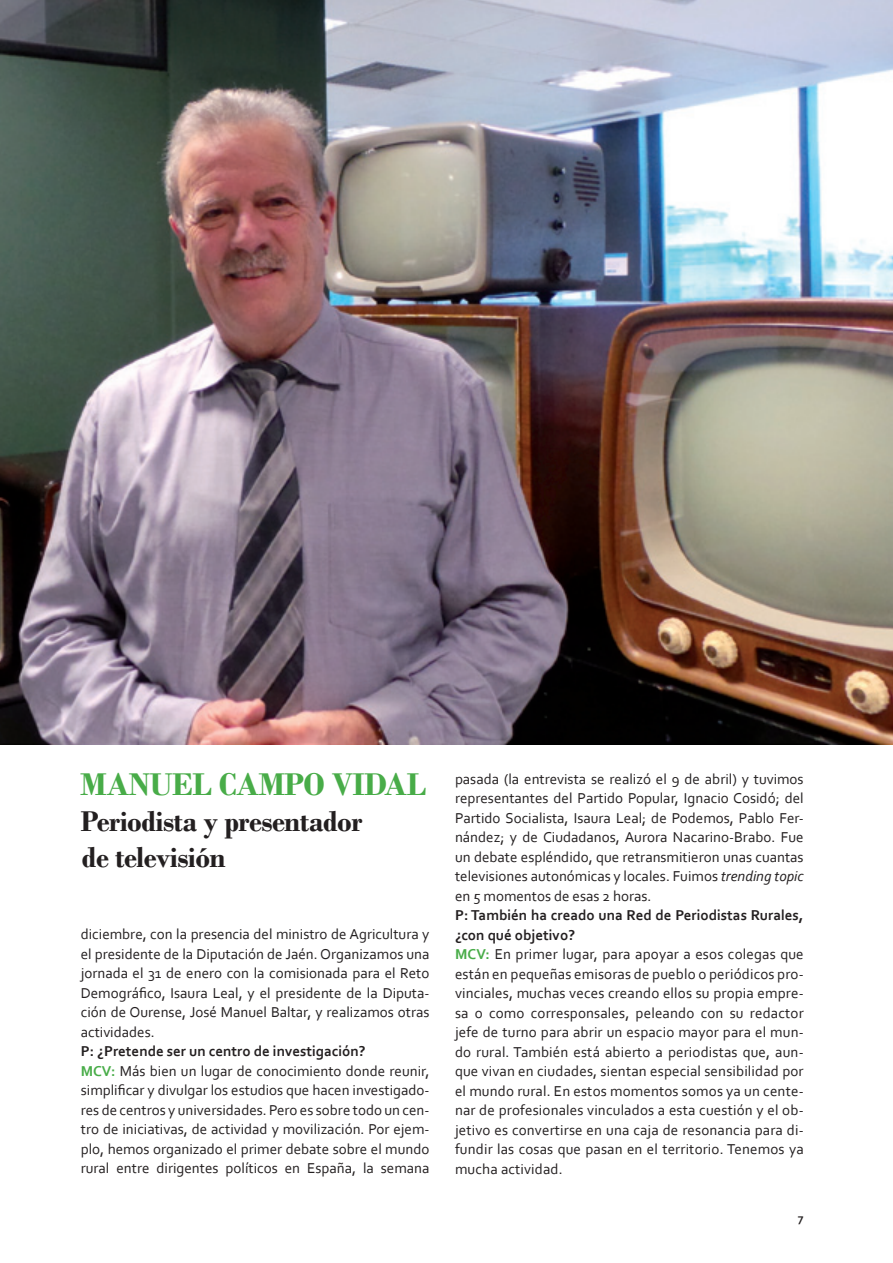
<style>
.page{position:relative;width:893px;height:1263px;background:#fff}
.page>*{position:absolute;margin:0;border:0;box-sizing:border-box;transform-origin:0 0}
.t1{font:700 33px "Bodoni";letter-spacing:-.02em;color:#48ac48}
.t2{font:700 30px/36px "Bodoni";letter-spacing:-.02em;color:#231f20}
.t3{font:15px/19.5px "Corbel";letter-spacing:.01em;color:#231f20;text-align:justify}
.t4{font:700 12px "Corbel";color:#231f20}
.s1{font-weight:700}
.s2{font-weight:700;color:#48ac48}
.s3{font-style:italic}
</style>
<div class="page">
<img style="left:0;top:0;width:893px;height:744px">
<h1 class="t1" style="left:80px;top:764px;width:347px">MANUEL CAMPO VIDAL</h1>
<h2 class="t2" style="left:81px;top:803px;width:283px">Periodista y presentador de televisión</h2>
<p class="t3" style="left:81px;top:924px;width:350px">diciembre, con la presencia del ministro de Agricultura y el presidente de la Diputación de Jaén. Organizamos una jornada el 31 de enero con la comisionada para el Reto Demográfico, Isaura Leal, y el presidente de la Diputa&shy;ción de Ourense, José Manuel Baltar, y realizamos otras actividades.</p>
<p class="t3" style="left:81px;top:1041px;width:350px;text-align:left"><span class="s1">P: ¿Pretende ser un centro de investigación?<br></span><span class="s2">MCV:</span> Más bien un lugar de conocimiento donde reunir, simplificar y divulgar los estudios que hacen investigado&shy;res de centros y universidades. Pero es sobre todo un cen&shy;tro de iniciativas, de actividad y movilización. Por ejem&shy;plo, hemos organizado el primer debate sobre el mundo rural entre dirigentes políticos en España, la semana</p>
<p class="t3" style="left:455px;top:769px;width:350px">pasada (la entrevista se realizó el 9 de abril) y tuvimos representantes del Partido Popular, Ignacio Cosidó; del Partido Socialista, Isaura Leal; de Podemos, Pablo Fer&shy;nández; y de Ciudadanos, Aurora Nacarino-Brabo. Fue un debate espléndido, que retransmitieron unas cuantas televisiones autonómicas y locales. Fuimos <span class="s3">trending topic </span>en 5 momentos de esas 2 horas.</p>
<p class="t3" style="left:455px;top:905px;width:350px;text-align:left"><span class="s1">P: También ha creado una Red de Periodistas Rurales, ¿con qué objetivo?<br></span><span class="s2">MCV:</span> En primer lugar, para apoyar a esos colegas que están en pequeñas emisoras de pueblo o periódicos pro&shy;vinciales, muchas veces creando ellos su propia empre&shy;sa o como corresponsales, peleando con su redactor jefe de turno para abrir un espacio mayor para el mun&shy;do rural. También está abierto a periodistas que, aun&shy;que vivan en ciudades, sientan especial sensibilidad por el mundo rural. En estos momentos somos ya un cente&shy;nar de profesionales vinculados a esta cuestión y el ob&shy;jetivo es convertirse en una caja de resonancia para di&shy;fundir las cosas que pasan en el territorio. Tenemos ya mucha actividad.</p>
<p class="t4" style="left:798px;top:1211px;width:7px">7</p>
</div>
